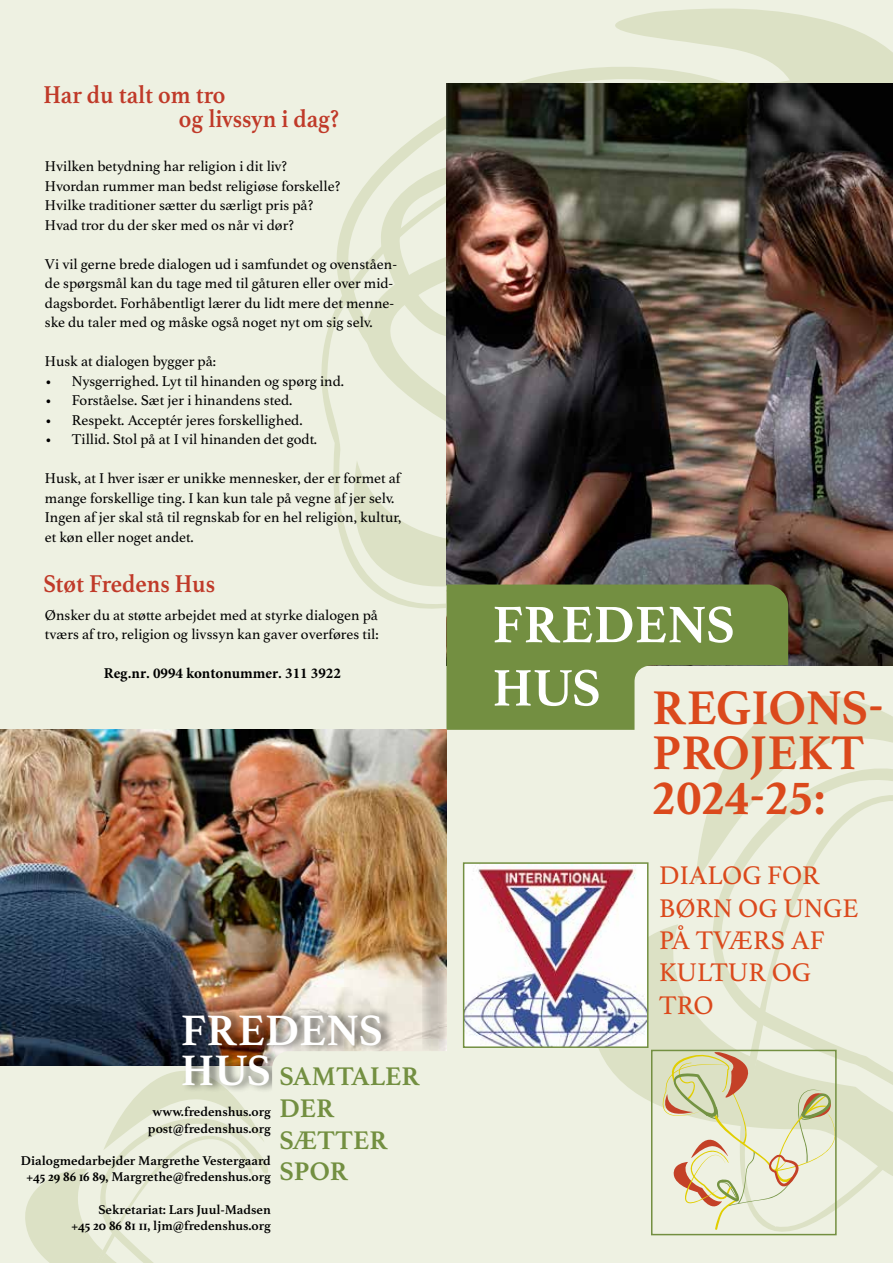
<style>
.page{position:relative;width:893px;height:1263px;background:#eef1e2}
.page>*{position:absolute;margin:0;border:0;box-sizing:border-box;transform-origin:0 0}
.t1{font:700 54px/63.3px "Athelas";color:#fff}
.t2{font:700 49.95px/45px "Athelas";color:#db491c}
.t3{font:700 45px "Athelas";color:#fff}
.t4{font:27px/32.4px "Athelas";color:#db491c}
.t5{font:700 27px/31.5px "Athelas";color:#738f41}
.t6{font:700 25.65px/24px "Athelas";color:#c03a29;scale:.91 1}
.t7{font:15px/19.5px "Athelas";color:#000}
.t8{font:700 15px "Minion Pro";color:#000}
.t9{font:700 13.5px/16.2px "Athelas";color:#000;text-align:center}
.s1{font-size:45px;color:#fff}
</style>
<div class="page">
<svg style="left:695px;top:665px;width:198px;height:218px"></svg>
<svg style="left:321px;top:80px;width:481px;height:619px"></svg>
<svg style="left:710px;top:718px;width:183px;height:518px"></svg>
<svg style="left:330px;top:460px;width:116px;height:173px"></svg>
<svg style="left:564px;top:8px;width:329px;height:76px;fill:#dce1c5"></svg>
<svg style="left:21px;top:1065px;width:247px;height:198px"></svg>
<img style="left:446px;top:84px;width:447px;height:581px">
<svg style="left:446px;top:584px;width:342px;height:146px;fill:#738f41"></svg>
<svg style="left:598px;top:924px;width:295px;height:306px"></svg>
<div style="left:651px;top:1050px;width:186px;height:185px;border:2px solid #738f41"></div>
<img style="left:0;top:730px;width:446px;height:335px">
<div style="left:181px;top:1007px;width:214px;height:86px;background:#000;opacity:.41"></div>
<div style="left:272px;top:1051px;width:191px;height:155px;background:#eef1e2;border-radius:17px"></div>
<svg style="left:422px;top:864px;width:24px;height:187px;background:#b3997a"></svg>
<img style="left:466px;top:865px;width:179px;height:180px">
<div style="left:463px;top:862px;width:185px;height:186px;border:2px solid #738f41"></div>
<h3 class="t6" style="left:179px;top:84px;width:177px;text-indent:-136px">Har du talt om tro<br>og livssyn i dag?</h3>
<p class="t7" style="left:45px;top:157px;width:297px">Hvilken betydning har religion i dit liv?<br>Hvordan rummer man bedst religiøse forskelle?<br>Hvilke traditioner sætter du særligt pris på?<br>Hvad tror du der sker med os når vi dør?</p>
<p class="t7" style="left:45px;top:255px;width:354px">Vi vil gerne brede dialogen ud i samfundet og ovenståen&shy;de spørgsmål kan du tage med til gåturen eller over mid&shy;dagsbordet. Forhåbentligt lærer du lidt mere det menne&shy;ske du taler med og måske også noget nyt om sig selv.</p>
<p class="t7" style="left:45px;top:352px;width:173px">Husk at dialogen bygger på:</p>
<p class="t7" style="left:45px;top:372px;width:301px">• Nysgerrighed. Lyt til hinanden og spørg ind.</p>
<p class="t7" style="left:45px;top:391px;width:249px">• Forståelse. Sæt jer i hinandens sted.</p>
<p class="t7" style="left:45px;top:411px;width:259px">• Respekt. Acceptér jeres forskellighed.</p>
<p class="t7" style="left:45px;top:430px;width:274px">• Tillid. Stol på at I vil hinanden det godt.</p>
<p class="t7" style="left:45px;top:469px;width:358px">Husk, at I hver især er unikke mennesker, der er formet af mange forskellige ting. I kan kun tale på vegne af jer selv.<br>Ingen af jer skal stå til regnskab for en hel religion, kultur, et køn eller noget andet.</p>
<h3 class="t6" style="left:43px;top:572px;width:190px">Støt Fredens Hus</h3>
<p class="t7" style="left:45px;top:606px;width:335px">Ønsker du at støtte arbejdet med at styrke dialogen på tværs af tro, religion og livssyn kan gaver overføres til:</p>
<p class="t8" style="left:104px;top:663px;width:239px">Reg.nr. 0994 kontonummer. 311 3922</p>
<h3 class="t3" style="left:181px;top:1004px;width:203px">FREDENS</h3>
<h3 class="t5" style="left:279px;top:1062px;width:142px;text-indent:-99px"><span class="s1">HUS</span> SAMTALER<br>DER<br>SÆTTER<br>SPOR</h3>
<p class="t9" style="left:148px;top:1104px;width:124px">www.fredenshus.org post@fredenshus.org</p>
<p class="t9" style="left:21px;top:1153px;width:252px">Dialogmedarbejder Margrethe Vestergaard +45 29 86 16 89, Margrethe@fredenshus.org</p>
<p class="t9" style="left:71px;top:1201px;width:201px;text-align:right">Sekretariat: Lars Juul-Madsen<br>+45 20 86 81 11, ljm@fredenshus.org</p>
<h1 class="t1" style="left:492px;top:595px;width:244px">FREDENS<br>HUS</h1>
<h2 class="t2" style="left:652px;top:687px;width:233px">REGIONS-<br>PROJEKT<br>2024-25:</h2>
<h3 class="t4" style="left:659px;top:860px;width:201px">DIALOG FOR<br>BØRN OG UNGE<br>PÅ TVÆRS AF<br>KULTUR OG<br>TRO</h3>
</div>
